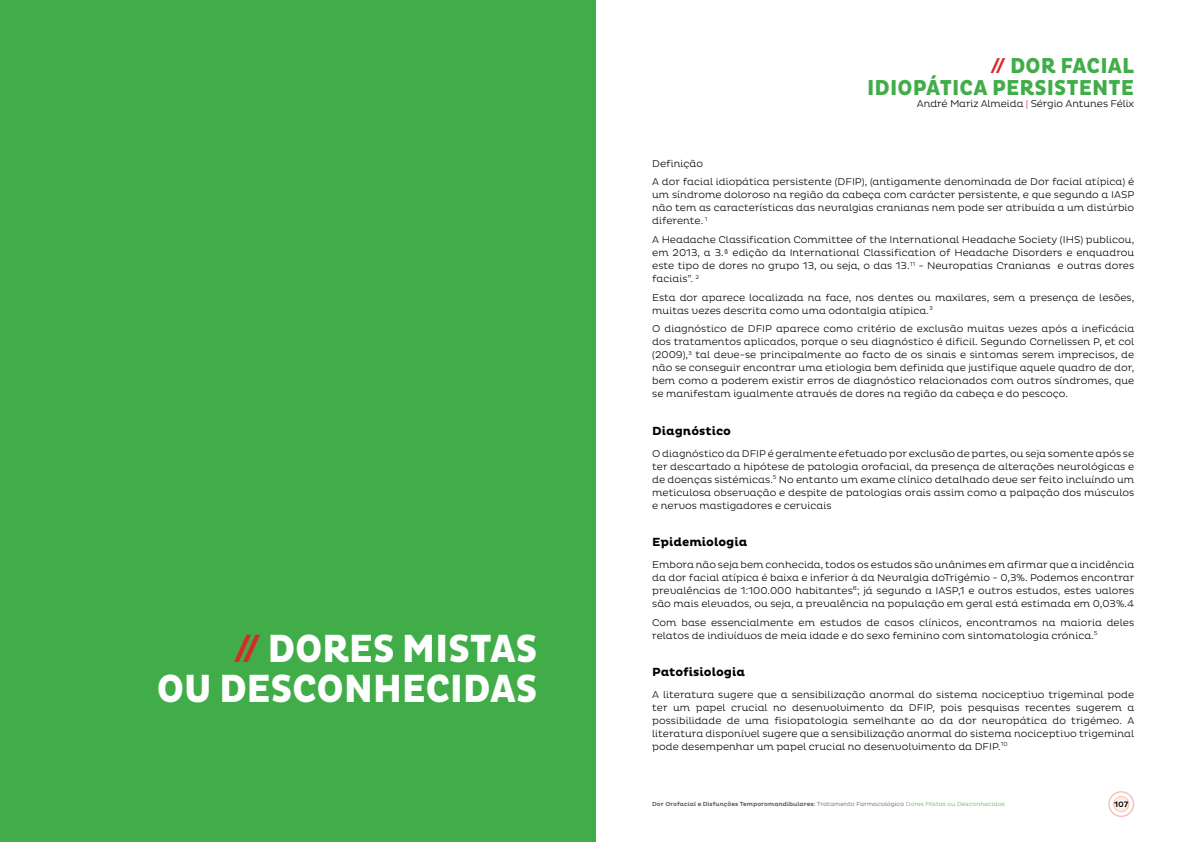
<style>
.page{position:relative;width:1191px;height:842px;background:#fff}
.page>*{position:absolute;margin:0;border:0;box-sizing:border-box;transform-origin:0 0}
.t1{font:800 40px/40px "Pluto Cond";letter-spacing:-.01em;color:#fff;text-align:right}
.t2{font:800 22px/22px "Pluto Cond";letter-spacing:.005em;color:#41ad49;text-align:right}
.t3{font:700 12px "Pluto";color:#000}
.t4{font:300 10px/13px "Pluto";color:#000;text-align:justify}
.t5{font:500 8px "Pluto";color:#000}
.t6{font:500 6px "Pluto";color:#58595b}
.s1{color:#d9272d}
.s2{font-weight:300}
.s3{font-weight:300;color:#63af5e}
</style>
<div class="page">
<svg style="left:1108px;top:791px;width:26px;height:26px"></svg>
<div style="left:0;top:0;width:595px;height:842px;background:#41ad49"></div>
<h1 class="t1" style="left:157px;top:630px;width:382px"><span class="s1">//</span> DORES MISTAS<br>OU DESCONHECIDAS</h1>
<h2 class="t2" style="left:867px;top:55px;width:268px"><span class="s1">//</span> DOR FACIAL<br>IDIOPÁTICA PERSISTENTE</h2>
<p class="t4" style="left:917px;top:97px;width:219px">André Mariz Almeida <span class="s1">|</span> Sérgio Antunes Félix</p>
<p class="t4" style="left:652px;top:154px;width:483px;line-height:18.7px">Definição<br>A dor facial idiopática persistente (DFIP), (antigamente denominada de Dor facial atípica) é</p>
<p class="t4" style="left:652px;top:189px;width:483px">um síndrome doloroso na região da cabeça com carácter persistente, e que segundo a IASP não tem as características das nevralgias cranianas nem pode ser atribuída a um distúrbio diferente. <sup>1</sup></p>
<p class="t4" style="left:652px;top:233px;width:483px">A Headache Classification Committee of the International Headache Society (IHS) publicou, em 2013, a 3.ª edição da International Classification of Headache Disorders e enquadrou este tipo de dores no grupo 13, ou seja, o das 13. <sup>11</sup> - Neuropatias Cranianas e outras dores faciais”. <sup>2</sup></p>
<p class="t4" style="left:652px;top:291px;width:483px">Esta dor aparece localizada na face, nos dentes ou maxilares, sem a presença de lesões, muitas vezes descrita como uma odontalgia atípica. <sup>3</sup></p>
<p class="t4" style="left:652px;top:323px;width:483px">O diagnóstico de DFIP aparece como critério de exclusão muitas vezes após a ineficácia dos tratamentos aplicados, porque o seu diagnóstico é dificil. Segundo Cornelissen P, et col (2009),<sup>3</sup> tal deve-se principalmente ao facto de os sinais e sintomas serem imprecisos, de não se conseguir encontrar uma etiologia bem definida que justifique aquele quadro de dor, bem como a poderem existir erros de diagnóstico relacionados com outros síndromes, que se manifestam igualmente através de dores na região da cabeça e do pescoço.</p>
<p class="t3" style="left:652px;top:424px;width:80px">Diagnóstico</p>
<p class="t4" style="left:652px;top:447px;width:483px">O diagnóstico da DFIP é geralmente efetuado por exclusão de partes, ou seja somente após se ter descartado a hipótese de patologia orofacial, da presença de alterações neurológicas e de doenças sistémicas. <sup>5</sup> No entanto um exame clínico detalhado deve ser feito incluíndo um meticulosa observação e despite de patologias orais assim como a palpação dos músculos e nervos mastigadores e cervicais</p>
<p class="t3" style="left:652px;top:535px;width:97px">Epidemiologia</p>
<p class="t4" style="left:652px;top:558px;width:483px">Embora não seja bem conhecida, todos os estudos são unânimes em afirmar que a incidência da dor facial atípica é baixa e inferior à da Nevralgia doTrigémio - 0,3%. Podemos encontrar prevalências de 1:100.000 habitantes<sup>8</sup>; já segundo a IASP,1 e outros estudos, estes valores são mais elevados, ou seja, a prevalência na população em geral está estimada em 0,03%.4</p>
<p class="t4" style="left:652px;top:616px;width:483px">Com base essencialmente em estudos de casos clínicos, encontramos na maioria deles relatos de indivíduos de meia idade e do sexo feminino com sintomatologia crónica. <sup>5</sup></p>
<p class="t3" style="left:652px;top:665px;width:94px">Patofisiologia</p>
<p class="t4" style="left:652px;top:688px;width:483px">A literatura sugere que a sensibilização anormal do sistema nociceptivo trigeminal pode ter um papel crucial no desenvolvimento da DFIP, pois pesquisas recentes sugerem a possibilidade de uma fisiopatologia semelhante ao da dor neuropática do trigémeo. A literatura disponível sugere que a sensibilização anormal do sistema nociceptivo trigeminal pode desempenhar um papel crucial no desenvolvimento da DFIP. <sup>10</sup></p>
<p class="t6" style="left:652px;top:801px;width:354px">Dor Orofacial e Disfunções Temporomandibulares: <span class="s2">Tratamento Farmacológico</span> <span class="s3">Dores Mistas ou Desconhecidas</span></p>
<p class="t5" style="left:1114px;top:800px;width:16px">107</p>
</div>
